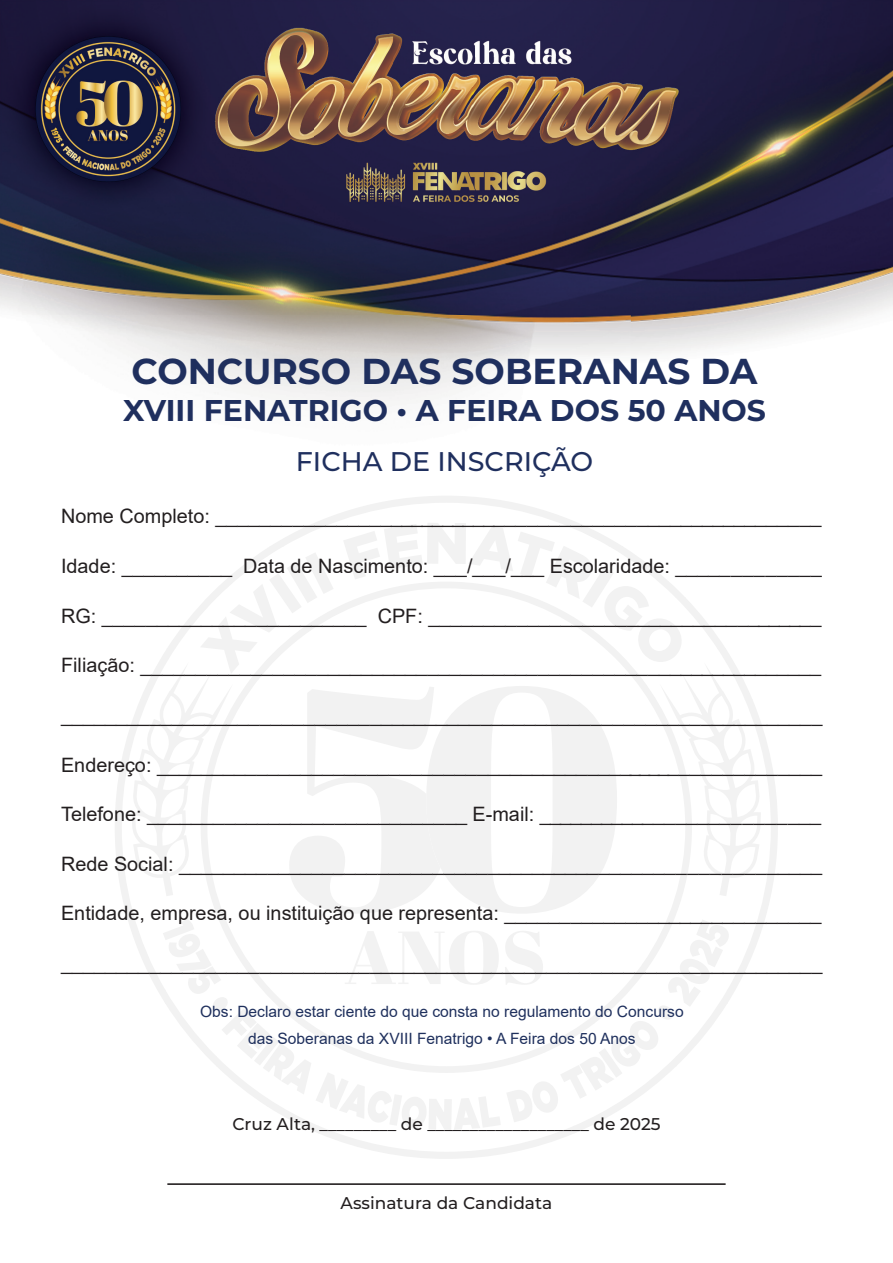
<style>
.page{position:relative;width:893px;height:1263px;background:#fff}
.page>*{position:absolute;margin:0;border:0;box-sizing:border-box;transform-origin:0 0}
.t1{font:700 36px "Montserrat";color:#1f2f5e}
.t2{font:700 30px "Montserrat";color:#1f2f5e}
.t3{font:500 27px "Montserrat";color:#1f2f5e}
.t4{font:19.8px "Arial";color:#231f20}
.t5{font:500 16.95px "Montserrat";color:#231f20}
.t6{font:15.6px/26.8px "Arial";color:#1f305d;text-align:center}
</style>
<div class="page">
<img style="left:0;top:0;width:630px;height:404px">
<img style="left:630px;top:0;width:263px;height:355px">
<img style="left:230px;top:584px;width:47px;height:49px">
<img style="left:269px;top:574px;width:33px;height:39px">
<img style="left:287px;top:563px;width:30px;height:40px">
<img style="left:305px;top:553px;width:29px;height:41px">
<img style="left:582px;top:567px;width:32px;height:40px">
<img style="left:601px;top:586px;width:48px;height:45px">
<img style="left:636px;top:618px;width:46px;height:44px">
<img style="left:176px;top:949px;width:36px;height:22px">
<img style="left:188px;top:966px;width:33px;height:28px">
<img style="left:237px;top:1023px;width:34px;height:36px">
<img style="left:254px;top:1037px;width:25px;height:28px">
<img style="left:263px;top:1043px;width:31px;height:37px">
<img style="left:281px;top:1059px;width:30px;height:35px">
<img style="left:599px;top:1049px;width:23px;height:28px">
<img style="left:610px;top:1037px;width:31px;height:29px">
<img style="left:628px;top:1021px;width:30px;height:29px">
<img style="left:677px;top:959px;width:32px;height:25px">
<img style="left:689px;top:941px;width:34px;height:26px">
<img style="left:696px;top:920px;width:33px;height:27px">
<hr style="left:167px;top:1183px;width:559px;height:2px;background:#231f20">
<h1 class="t1" style="left:132px;top:345px;width:627px">CONCURSO DAS SOBERANAS DA</h1>
<h2 class="t2" style="left:123px;top:389px;width:644px">XVIII FENATRIGO • A FEIRA DOS 50 ANOS</h2>
<h3 class="t3" style="left:296px;top:443px;width:299px">FICHA DE INSCRIÇÃO</h3>
<p class="t4" style="left:61px;top:503px;width:762px">Nome Completo: ________________________________________________________</p>
<p class="t4" style="left:61px;top:552px;width:762px">Idade: __________ Data de Nascimento: ___/___/___ Escolaridade: _____________</p>
<p class="t4" style="left:61px;top:602px;width:762px">RG: ________________________ CPF: ____________________________________</p>
<p class="t4" style="left:61px;top:652px;width:762px">Filiação: ______________________________________________________________</p>
<p class="t4" style="left:61px;top:701px;width:763px">_____________________________________________________________________</p>
<p class="t4" style="left:61px;top:751px;width:762px">Endereço: _____________________________________________________________</p>
<p class="t4" style="left:61px;top:800px;width:762px">Telefone: _____________________________ E-mail: __________________________</p>
<p class="t4" style="left:61px;top:850px;width:763px">Rede Social: __________________________________________________________</p>
<p class="t4" style="left:61px;top:900px;width:762px">Entidade, empresa, ou instituição que representa: _____________________________</p>
<p class="t4" style="left:61px;top:949px;width:763px">_____________________________________________________________________</p>
<p class="t6" style="left:200px;top:998px;width:485px">Obs: Declaro estar ciente do que consta no regulamento do Concurso das Soberanas da XVIII Fenatrigo • A Feira dos 50 Anos</p>
<p class="t5" style="left:232px;top:1112px;width:430px">Cruz Alta, _________ de ___________________ de 2025</p>
<p class="t5" style="left:341px;top:1191px;width:213px">Assinatura da Candidata</p>
</div>
